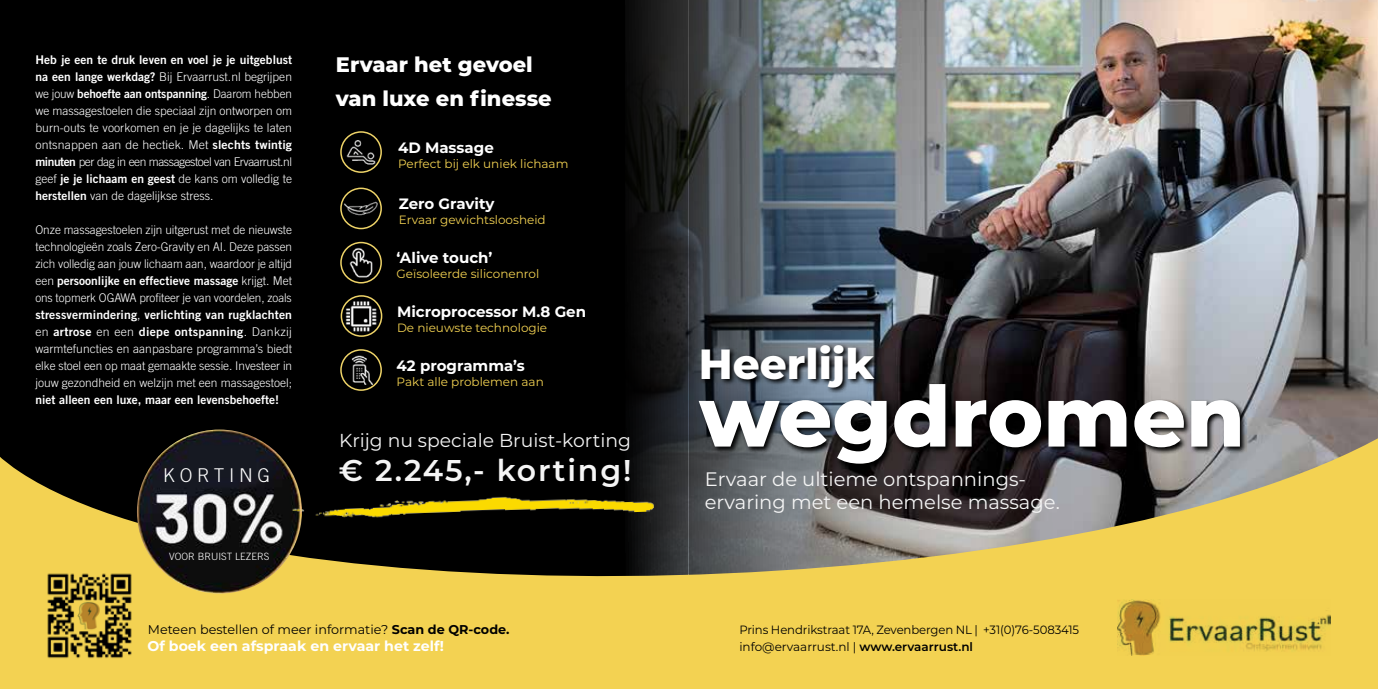
<style>
.page{position:relative;width:1378px;height:689px;background:#fff}
.page>*{position:absolute;margin:0;border:0;box-sizing:border-box;transform-origin:0 0}
.t1{font:800 84.3px "Montserrat";color:#fff}
.t2{font:800 42.15px "Montserrat";color:#fff}
.t3{font:600 30px "Montserrat";letter-spacing:.06em;color:#f5f5f5}
.t4{font:800 21px/34px "Montserrat";color:#fff}
.t5{font:19.5px/22.5px "Montserrat";color:#f5f5f5}
.t6{font:300 19.05px "Trade Gothic LT Std";letter-spacing:.25em;color:#fff}
.t7{font:18.75px "Montserrat";color:#f5f5f5}
.t8{font:700 15px "Montserrat";color:#fff}
.t9{font:700 14.1px "Montserrat";color:#fff}
.t10{font:12.75px "Montserrat";color:#000}
.t11{font:300 12px/17px "Trade Gothic LT Std";color:#fff;text-align:justify}
.t12{font:12px/17px "Trade Gothic LT Std Bd 2";color:#fff}
.t13{font:12px "Montserrat";color:#f3d252}
.t14{font:12px/17px "Montserrat";letter-spacing:-.01em;color:#000}
.t15{font:300 10.05px "Trade Gothic LT Std";color:#fff}
.s1{font-family:"Trade Gothic LT Std Bd 2";font-weight:400}
.s2{font-family:"Trade Gothic LT Std";font-weight:300}
.s3{font-weight:700}
.s4{font-weight:600}
</style>
<div class="page">
<div style="left:0;top:0;width:689px;height:689px;background:#000"></div>
<img style="left:627px;top:0;width:62px;height:434px">
<svg style="left:0;top:434px;width:689px;height:255px;fill:#f3d252"></svg>
<img style="left:137px;top:429px;width:165px;height:164px">
<img style="left:40px;top:566px;width:100px;height:99px">
<img style="left:341px;top:132px;width:40px;height:40px;border-radius:20px">
<div style="left:340px;top:131px;width:42px;height:42px;border:2px solid #eed368;border-radius:50%"></div>
<img style="left:341px;top:188px;width:40px;height:40px;border-radius:20px">
<div style="left:340px;top:188px;width:42px;height:41px;border:2px solid #eed368;border-radius:50%"></div>
<img style="left:341px;top:243px;width:40px;height:40px;border-radius:20px">
<div style="left:340px;top:242px;width:42px;height:41px;border:2px solid #eed368;border-radius:50%"></div>
<img style="left:341px;top:296px;width:41px;height:40px;border-radius:20px">
<div style="left:341px;top:295px;width:41px;height:42px;border:2px solid #eed368;border-radius:50%"></div>
<img style="left:341px;top:350px;width:40px;height:40px;border-radius:20px">
<div style="left:340px;top:349px;width:42px;height:42px;border:2px solid #eed368;border-radius:50%"></div>
<img style="left:292px;top:482px;width:377px;height:42px">
<img style="left:689px;top:0;width:689px;height:434px">
<svg style="left:689px;top:434px;width:689px;height:255px;background:#c7b15a"></svg>
<img style="left:1117px;top:600px;width:213px;height:55px">
<svg style="left:697px;top:343px;width:550px;height:128px;background:#363639"></svg>
<p class="t12" style="left:35px;top:51px;width:258px">Heb je een te druk leven en voel je je uitgeblust</p>
<p class="t11" style="left:35px;top:68px;width:258px"><span class="s1">na een lange werkdag?</span> Bij Ervaarrust.nl begrijpen</p>
<p class="t12" style="left:35px;top:85px;width:258px"><span class="s2">we jouw</span> behoefte aan ontspanning<span class="s2">. Daarom hebben</span></p>
<p class="t11" style="left:35px;top:102px;width:258px">we massagestoelen die speciaal zijn ontworpen om burn-outs te voorkomen en je je dagelijks te laten ontsnappen aan de hectiek. Met <span class="s1">slechts twintig minuten</span> per dag in een massagestoel van Ervaarrust.nl geef <span class="s1">je je lichaam en geest</span> de kans om volledig te <span class="s1">herstellen</span> van de dagelijkse stress.</p>
<p class="t11" style="left:35px;top:221px;width:258px">Onze massagestoelen zijn uitgerust met de nieuwste technologieën zoals Zero-Gravity en AI. Deze passen zich volledig aan jouw lichaam aan, waardoor je altijd</p>
<p class="t12" style="left:35px;top:272px;width:258px"><span class="s2">een</span> persoonlijke en effectieve massage <span class="s2">krijgt. Met</span></p>
<p class="t11" style="left:35px;top:289px;width:258px">ons topmerk OGAWA profiteer je van voordelen, zoals</p>
<p class="t12" style="left:35px;top:306px;width:258px">stressvermindering<span class="s2">,</span> verlichting van rugklachten <span class="s2">en</span> artrose <span class="s2">en een</span> diepe ontspanning<span class="s2">. Dankzij</span></p>
<p class="t11" style="left:35px;top:340px;width:258px">warmtefuncties en aanpasbare programma’s biedt elke stoel een op maat gemaakte sessie. Investeer in jouw gezondheid en welzijn met een massagestoel;</p>
<p class="t12" style="left:35px;top:391px;width:245px">niet alleen een luxe, maar een levensbehoefte!</p>
<h3 class="t6" style="left:163px;top:464px;width:109px">KORTING</h3>
<p class="t15" style="left:169px;top:551px;width:102px">VOOR BRUIST LEZERS</p>
<h3 class="t4" style="left:336px;top:47px;width:217px">Ervaar het gevoel van luxe en finesse</h3>
<p class="t8" style="left:398px;top:137px;width:97px">4D Massage</p>
<p class="t13" style="left:398px;top:156px;width:172px">Perfect bij elk uniek lichaam</p>
<p class="t8" style="left:399px;top:193px;width:97px">Zero Gravity</p>
<p class="t13" style="left:399px;top:212px;width:149px">Ervaar gewichtsloosheid</p>
<p class="t8" style="left:397px;top:246px;width:97px">‘Alive touch’</p>
<p class="t13" style="left:397px;top:265px;width:144px">Geïsoleerde siliconenrol</p>
<p class="t8" style="left:397px;top:301px;width:190px">Microprocessor M.8 Gen</p>
<p class="t13" style="left:397px;top:320px;width:152px">De nieuwste technologie</p>
<p class="t8" style="left:397px;top:355px;width:130px">42 programma’s</p>
<p class="t13" style="left:397px;top:373px;width:149px">Pakt alle problemen aan</p>
<h3 class="t7" style="left:339px;top:427px;width:293px">Krijg nu speciale Bruist-korting</h3>
<h3 class="t3" style="left:339px;top:449px;width:294px">€ 2.245,- korting!</h3>
<p class="t10" style="left:148px;top:620px;width:363px">Meteen bestellen of meer informatie? <span class="s3">Scan de QR-code.</span></p>
<p class="t9" style="left:147px;top:635px;width:298px">Of boek een afspraak en ervaar het zelf!</p>
<h2 class="t2" style="left:699px;top:333px;width:177px">Heerlijk</h2>
<h1 class="t1" style="left:699px;top:355px;width:547px">wegdromen</h1>
<h3 class="t5" style="left:705px;top:467px;width:356px">Ervaar de ultieme ontspannings&shy;ervaring met een hemelse massage.</h3>
<p class="t14" style="left:739px;top:620px;width:341px">Prins Hendrikstraat 17A, Zevenbergen NL | +31(0)76-5083415 info@ervaarrust.nl | <span class="s4">www.ervaarrust.nl</span></p>
</div>
